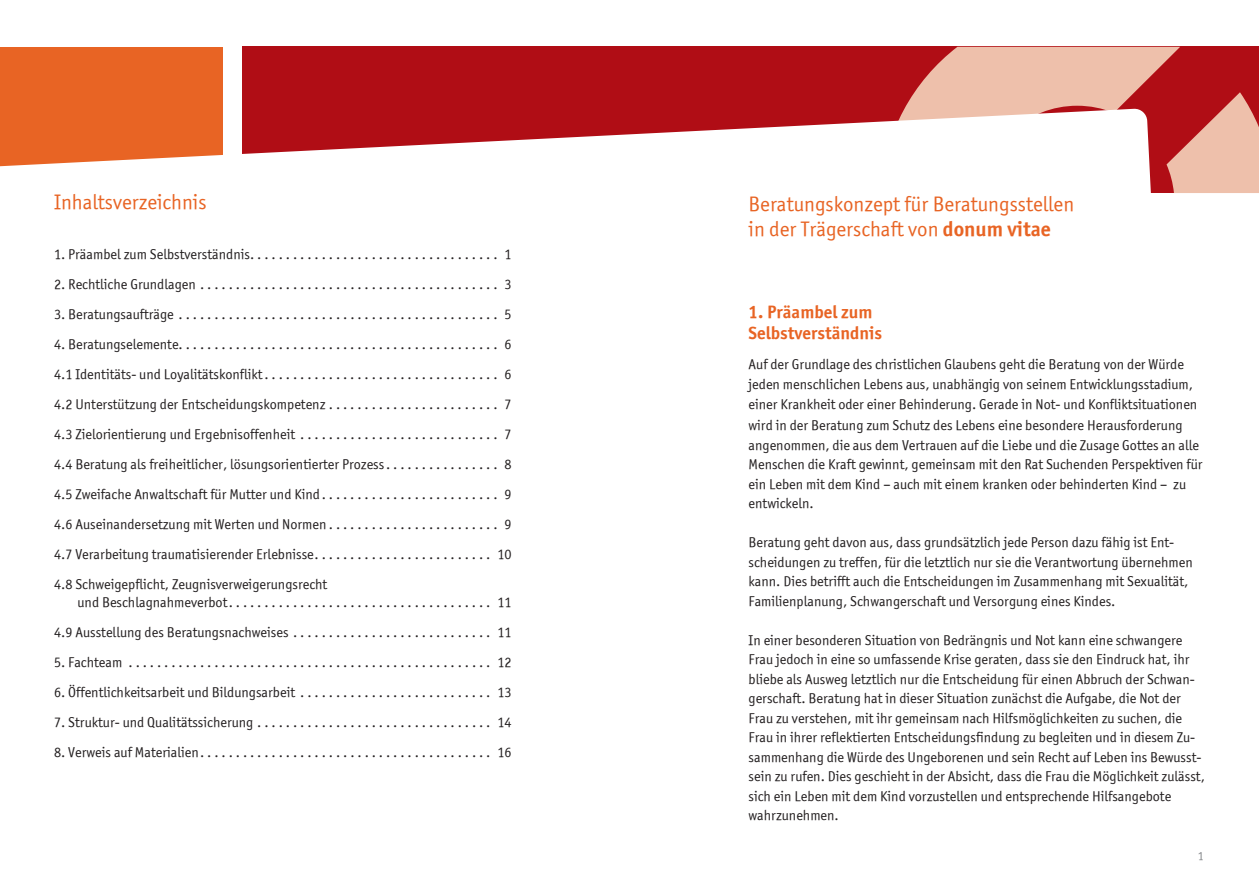
<style>
.page{position:relative;width:1259px;height:893px;background:#fff}
.page>*{position:absolute;margin:0;border:0;box-sizing:border-box;transform-origin:0 0}
.t1{font:21px/25.2px "Officina Sans ITCTT Book";color:#e86424}
.t2{font:18px/21.6px "Officina Sans ITCTT Bold";color:#e86424}
.t3{font:14.25px/19.5px "Officina Sans ITCTT Book";color:#231f20}
.t4{font:12px "Officina Sans ITCTT Book";color:#828487}
.s1{color:#fff}
.s2{font-family:"Officina Sans ITCTT Bold"}
</style>
<div class="page">
<div style="left:0;top:47px;width:223px;height:146px;background:#e86424"></div>
<div style="left:243px;top:47px;width:1016px;height:146px;background:#b00d15"></div>
<svg style="left:905px;top:47px;width:354px;height:146px;fill:#eec0ab"></svg>
<svg style="left:0;top:108px;width:1163px;height:85px;fill:#fff"></svg>
<h1 class="t1" style="left:54px;top:189px;width:154px">Inhaltsverzeichnis</h1>
<p class="t3" style="left:54px;top:244px;width:459px">1. Präambel zum Selbstverständnis. . . . . . . . . . . . . . . . . . . . . . . . . . . . . . . . . . . 1</p>
<p class="t3" style="left:54px;top:274px;width:459px">2. Rechtliche Grundlagen . . . . . . . . . . . . . . . . . . . . . . . . . . . . . . . . . . . . . . . . . . 3</p>
<p class="t3" style="left:54px;top:304px;width:459px">3. Beratungsaufträge . . . . . . . . . . . . . . . . . . . . . . . . . . . . . . . . . . . . . . . . . . . . . 5</p>
<p class="t3" style="left:54px;top:329px;width:459px;line-height:30px;text-align:justify">4. Beratungselemente. . . . . . . . . . . . . . . . . . . . . . . . . . . . . . . . . . . . . . . . . . . . . 6<br>4.1 Identitäts- und Loyalitätskonflikt. . . . . . . . . . . . . . . . . . . . . . . . . . . . . . . . . 6<br>4.2 Unterstützung der Entscheidungskompetenz . . . . . . . . . . . . . . . . . . . . . . . . 7<br>4.3 Zielorientierung und Ergebnisoffenheit . . . . . . . . . . . . . . . . . . . . . . . . . . . . 7<br>4.4 Beratung als freiheitlicher, lösungsorientierter Prozess. . . . . . . . . . . . . . . . 8<br>4.5 Zweifache Anwaltschaft für Mutter und Kind. . . . . . . . . . . . . . . . . . . . . . . . . 9<br>4.6 Auseinandersetzung mit Werten und Normen . . . . . . . . . . . . . . . . . . . . . . . . 9<br>4.7 Verarbeitung traumatisierender Erlebnisse. . . . . . . . . . . . . . . . . . . . . . . . . 10<br>4.8 Schweigepflicht, Zeugnisverweigerungsrecht<span class="s1">. . . . . . . . . . . . . . . . . . . . . . . . .</span></p>
<p class="t3" style="left:54px;top:587px;width:459px;line-height:30px;text-align:right">und Beschlagnahmeverbot. . . . . . . . . . . . . . . . . . . . . . . . . . . . . . . . . . . . . 11<br>4.9 Ausstellung des Beratungsnachweises . . . . . . . . . . . . . . . . . . . . . . . . . . . . 11</p>
<p class="t3" style="left:54px;top:652px;width:459px">5. Fachteam . . . . . . . . . . . . . . . . . . . . . . . . . . . . . . . . . . . . . . . . . . . . . . . . . . . 12</p>
<p class="t3" style="left:54px;top:682px;width:459px">6. Öffentlichkeitsarbeit und Bildungsarbeit . . . . . . . . . . . . . . . . . . . . . . . . . . . 13</p>
<p class="t3" style="left:54px;top:712px;width:459px">7. Struktur- und Qualitätssicherung . . . . . . . . . . . . . . . . . . . . . . . . . . . . . . . . . 14</p>
<p class="t3" style="left:54px;top:742px;width:459px">8. Verweis auf Materialien. . . . . . . . . . . . . . . . . . . . . . . . . . . . . . . . . . . . . . . . . 16</p>
<h1 class="t1" style="left:748px;top:191px;width:327px">Beratungskonzept für Beratungsstellen in der Trägerschaft von <span class="s2">donum vitae</span></h1>
<p class="t2" style="left:748px;top:301px;width:135px">1. Präambel zum<br>Selbstverständnis</p>
<p class="t3" style="left:748px;top:355px;width:455px">Auf der Grundlage des christlichen Glaubens geht die Beratung von der Würde jeden menschlichen Lebens aus, unabhängig von seinem Entwicklungsstadium, einer Krankheit oder einer Behinderung. Gerade in Not- und Konfliktsituationen wird in der Beratung zum Schutz des Lebens eine besondere Herausforderung angenommen, die aus dem Vertrauen auf die Liebe und die Zusage Gottes an alle Menschen die Kraft gewinnt, gemeinsam mit den Rat Suchenden Perspektiven für ein Leben mit dem Kind – auch mit einem kranken oder behinderten Kind – zu entwickeln.</p>
<p class="t3" style="left:748px;top:533px;width:446px">Beratung geht davon aus, dass grundsätzlich jede Person dazu fähig ist Ent&shy;scheidungen zu treffen, für die letztlich nur sie die Verantwortung übernehmen kann. Dies betrifft auch die Entscheidungen im Zusammenhang mit Sexualität, Familienplanung, Schwangerschaft und Versorgung eines Kindes.</p>
<p class="t3" style="left:748px;top:630px;width:458px">In einer besonderen Situation von Bedrängnis und Not kann eine schwangere Frau jedoch in eine so umfassende Krise geraten, dass sie den Eindruck hat, ihr bliebe als Ausweg letztlich nur die Entscheidung für einen Abbruch der Schwan&shy;gerschaft. Beratung hat in dieser Situation zunächst die Aufgabe, die Not der Frau zu verstehen, mit ihr gemeinsam nach Hilfsmöglichkeiten zu suchen, die Frau in ihrer reflektierten Entscheidungsfindung zu begleiten und in diesem Zu&shy;sammenhang die Würde des Ungeborenen und sein Recht auf Leben ins Bewusst&shy;sein zu rufen. Dies geschieht in der Absicht, dass die Frau die Möglichkeit zulässt, sich ein Leben mit dem Kind vorzustellen und entsprechende Hilfsangebote wahrzunehmen.</p>
<p class="t4" style="left:1198px;top:849px;width:7px">1</p>
</div>
